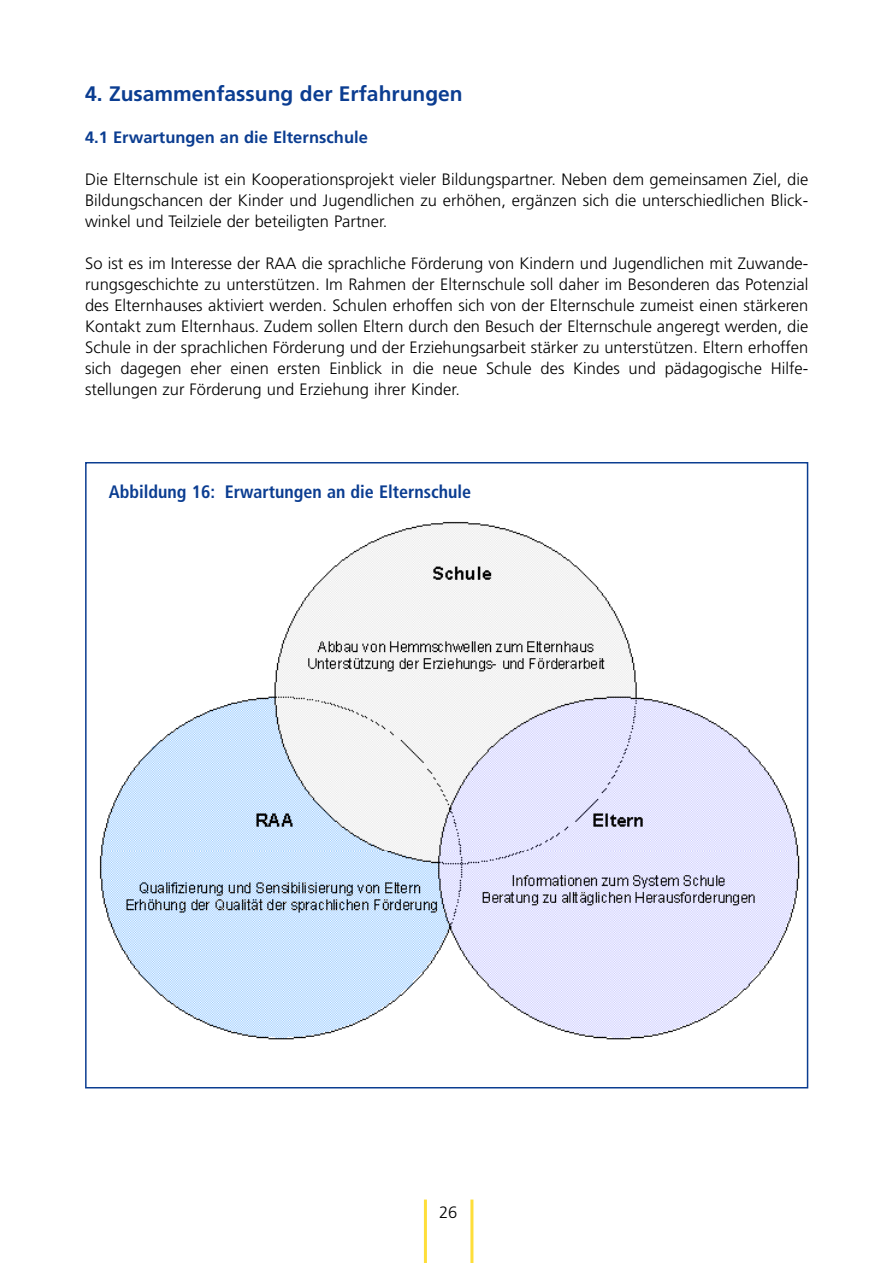
<style>
.page{position:relative;width:893px;height:1263px;background:#fff}
.page>*{position:absolute;margin:0;border:0;box-sizing:border-box;transform-origin:0 0}
.t1{font:700 21px "Frutiger";color:#0b3d91}
.t2{font:700 condensed 18px "Frutiger";color:#0b3d91}
.t3{font:300 16.5px/21px "Frutiger";color:#000;text-align:justify}
.t4{font:700 16.5px "Frutiger";color:#0b3d91}
</style>
<div class="page">
<hr style="left:424px;top:1200px;width:3px;height:63px;background:#fede3a">
<hr style="left:470px;top:1200px;width:3px;height:63px;background:#fede3a">
<img style="left:99px;top:521px;width:701px;height:519px">
<p class="t1" style="left:85px;top:85px;width:379px">4. Zusammenfassung der Erfahrungen</p>
<p class="t4" style="left:85px;top:130px;width:284px">4.1 Erwartungen an die Elternschule</p>
<p class="t3" style="left:85px;top:170px;width:724px">Die Elternschule ist ein Kooperationsprojekt vieler Bildungspartner. Neben dem gemeinsamen Ziel, die Bildungschancen der Kinder und Jugendlichen zu erhöhen, ergänzen sich die unterschiedlichen Blick&shy;winkel und Teilziele der beteiligten Partner.</p>
<p class="t3" style="left:85px;top:254px;width:724px">So ist es im Interesse der RAA die sprachliche Förderung von Kindern und Jugendlichen mit Zuwande&shy;rungsgeschichte zu unterstützen. Im Rahmen der Elternschule soll daher im Besonderen das Potenzial des Elternhauses aktiviert werden. Schulen erhoffen sich von der Elternschule zumeist einen stärkeren Kontakt zum Elternhaus. Zudem sollen Eltern durch den Besuch der Elternschule angeregt werden, die Schule in der sprachlichen Förderung und der Erziehungsarbeit stärker zu unterstützen. Eltern erhoffen sich dagegen eher einen ersten Einblick in die neue Schule des Kindes und pädagogische Hilfe&shy;stellungen zur Förderung und Erziehung ihrer Kinder.</p>
<p class="t2" style="left:109px;top:484px;width:364px">Abbildung 16: Erwartungen an die Elternschule</p>
<p class="t3" style="left:439px;top:1203px;width:20px">26</p>
</div>
